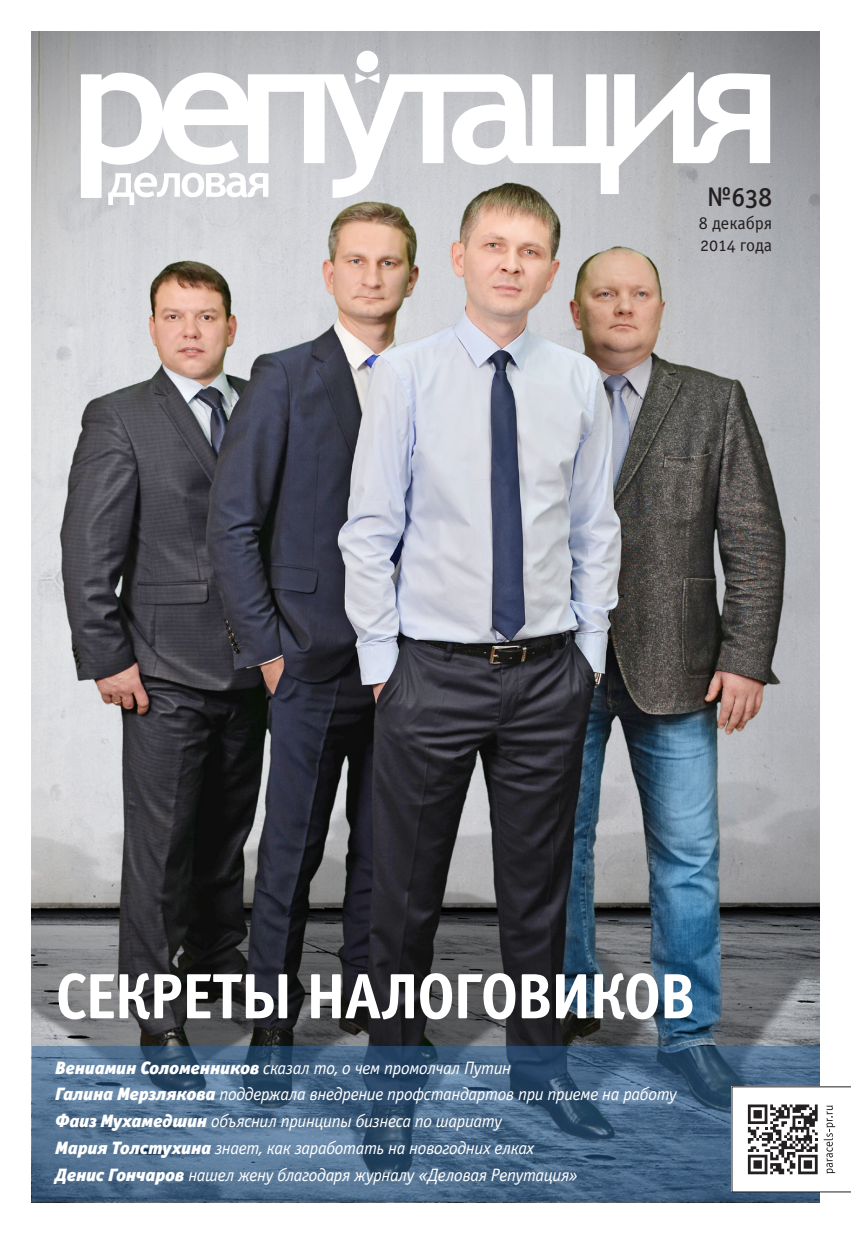
<style>
.page{position:relative;width:851px;height:1234px;background:#fff}
.page>*{position:absolute;margin:0;border:0;box-sizing:border-box;transform-origin:0 0}
.t1{font:64.2px "Officina Sans Bold C";letter-spacing:-.04em;color:#fff}
.t2{font:27px "Officina Sans Medium OSC";color:#231f20}
.t3{font:italic 18px/26.7px "Officina Sans Book OSC";letter-spacing:-.025em;color:#fff}
.t4{font:18px/21.6px "Officina Sans Book OSC";color:#231f20}
.s1{font-family:"Officina Sans Black OSC"}
</style>
<div class="page">
<img style="left:32px;top:32px;width:787px;height:1014px">
<svg style="left:32px;top:1046px;width:787px;height:155px;background:#476684"></svg>
<svg style="left:108px;top:198px;width:160px;height:7px"></svg>
<div style="left:356px;top:51px;width:22px;height:21px;background:#fff;border-radius:50%"></div>
<svg style="left:81px;top:72px;width:689px;height:126px"></svg>
<svg style="left:731px;top:1086px;width:119px;height:105px"></svg>
<h2 class="t2" style="left:707px;top:182px;width:67px">№638</h2>
<p class="t4" style="left:698px;top:213px;width:75px">8 декабря<br>2014 года</p>
<h1 class="t1" style="left:55px;top:959px;width:642px">Cекреты налоговиков</h1>
<p class="t3" style="left:55px;top:1054px;width:623px"><span class="s1">Вениамин Соломенников</span> сказал то, о чем промолчал Путин<br><span class="s1">Галина Мерзлякова</span> поддержала внедрение профстандартов при приеме на работу <span class="s1">Фаиз Мухамедшин</span> объяснил принципы бизнеса по шариату<br><span class="s1">Мария Толстухина</span> знает, как заработать на новогодних елках<br><span class="s1">Денис Гончаров</span> нашел жену благодаря журналу «Деловая Репутация»</p>
</div>
